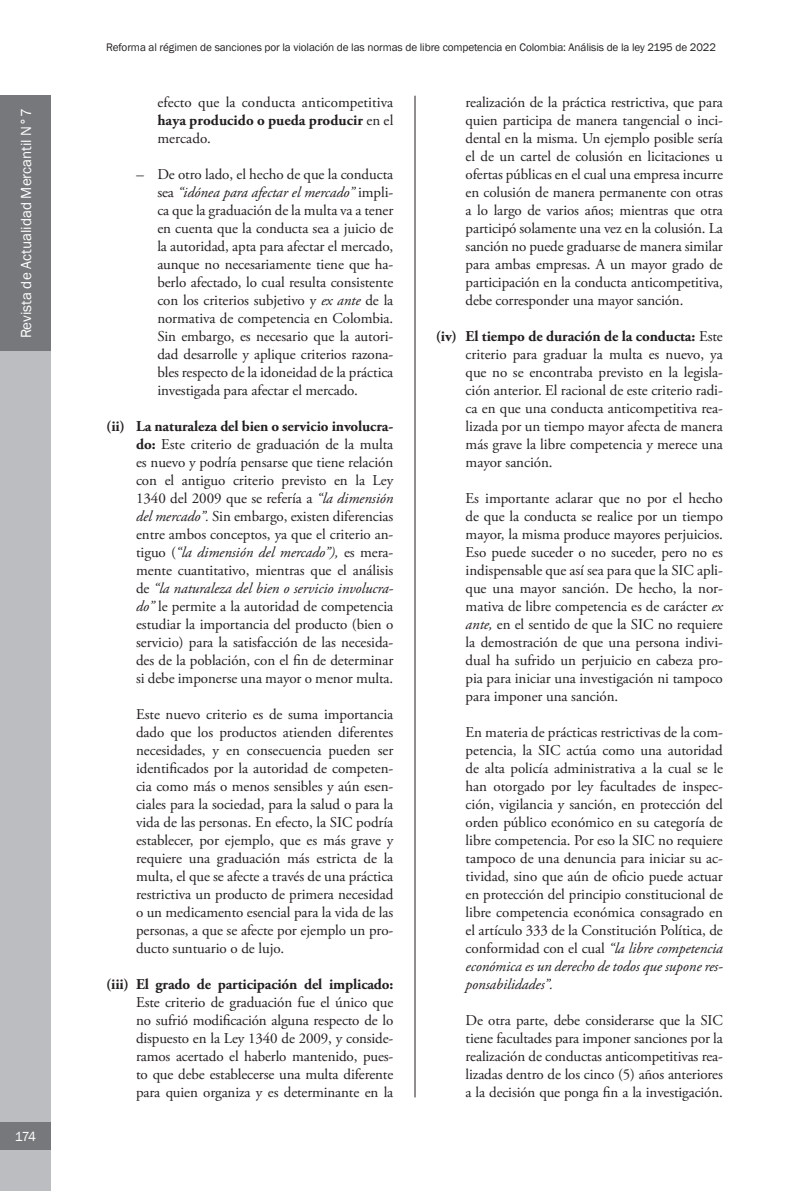
<style>
.page{position:relative;width:808px;height:1191px;background:#fff}
.page>*{position:absolute;margin:0;border:0;box-sizing:border-box;transform-origin:0 0}
.t1{font:15px/18px "Adobe Garamond Pro";letter-spacing:-.005em;color:#231f20;text-align:justify}
.t2{font:700 15px "Adobe Garamond Pro";letter-spacing:-.01em;color:#231f20}
.t3{font:15px "Franklin Gothic";color:#fff}
.t4{font:13.5px "Franklin Gothic";color:#fff}
.t5{font:11.25px "Franklin Gothic";letter-spacing:-.01em;color:#231f20}
.s1{font-weight:700}
.s2{font-style:italic}
</style>
<div class="page">
<hr style="left:415px;top:96px;width:1px;height:1001px;background:#231f20">
<div style="left:0;top:96px;width:51px;height:255px;background:#76787b"></div>
<div style="left:0;top:351px;width:51px;height:840px;background:#bcbdc0"></div>
<div style="left:0;top:1122px;width:51px;height:27px;background:#76787b"></div>
<p class="t3" style="left:17px;top:338px;width:232px;rotate:-90deg">Revista de Actualidad Mercantil N°7</p>
<p class="t4" style="left:15px;top:1127px;width:23px">174</p>
<p class="t5" style="left:106px;top:40px;width:611px">Reforma al régimen de sanciones por la violación de las normas de libre competencia en Colombia: Análisis de la ley 2195 de 2022</p>
<p class="t1" style="left:157px;top:93px;width:238px">efecto que la conducta anticompetitiva <span class="s1">haya producido o pueda producir</span> en el mercado.</p>
<p class="t1" style="left:157px;top:165px;width:238px;text-indent:-21px"><span class="s2">–</span> De otro lado, el hecho de que la conducta sea <span class="s2">“idónea para afectar el mercado”</span> impli&shy;ca que la graduación de la multa va a tener en cuenta que la conducta sea a juicio de la autoridad, apta para afectar el mercado, aunque no necesariamente tiene que ha&shy;berlo afectado, lo cual resulta consistente con los criterios subjetivo y <span class="s2">ex ante</span> de la normativa de competencia en Colombia.<br>Sin embargo, es necesario que la autori&shy;dad desarrolle y aplique criterios razona&shy;bles respecto de la idoneidad de la práctica investigada para afectar el mercado.</p>
<p class="t1" style="left:136px;top:417px;width:259px;text-indent:-30px"><span class="s1">(ii) La naturaleza del bien o servicio involucra&shy;do:</span> Este criterio de graduación de la multa es nuevo y podría pensarse que tiene relación con el antiguo criterio previsto en la Ley 1340 del 2009 que se refería a <span class="s2">“la dimensión del mercado”.</span> Sin embargo, existen diferencias entre ambos conceptos, ya que el criterio an&shy;tiguo (<span class="s2">“la dimensión del mercado”),</span> es mera&shy;mente cuantitativo, mientras que el análisis de <span class="s2">“la naturaleza del bien o servicio involucra&shy;do”</span> le permite a la autoridad de competencia estudiar la importancia del producto (bien o servicio) para la satisfacción de las necesida&shy;des de la población, con el fin de determinar si debe imponerse una mayor o menor multa.</p>
<p class="t1" style="left:136px;top:705px;width:259px">Este nuevo criterio es de suma importancia dado que los productos atienden diferentes necesidades, y en consecuencia pueden ser identificados por la autoridad de competen&shy;cia como más o menos sensibles y aún esen&shy;ciales para la sociedad, para la salud o para la vida de las personas. En efecto, la SIC podría establecer, por ejemplo, que es más grave y requiere una graduación más estricta de la multa, el que se afecte a través de una práctica restrictiva un producto de primera necesidad o un medicamento esencial para la vida de las personas, a que se afecte por ejemplo un pro&shy;ducto suntuario o de lujo.</p>
<p class="t2" style="left:106px;top:975px;width:288px">(iii) El grado de participación del implicado:</p>
<p class="t1" style="left:136px;top:993px;width:259px">Este criterio de graduación fue el único que no sufrió modificación alguna respecto de lo dispuesto en la Ley 1340 de 2009, y conside&shy;ramos acertado el haberlo mantenido, pues&shy;to que debe establecerse una multa diferente para quien organiza y es determinante en la</p>
<p class="t1" style="left:466px;top:93px;width:259px">realización de la práctica restrictiva, que para quien participa de manera tangencial o inci&shy;dental en la misma. Un ejemplo posible sería el de un cartel de colusión en licitaciones u ofertas públicas en el cual una empresa incurre en colusión de manera permanente con otras a lo largo de varios años; mientras que otra participó solamente una vez en la colusión. La sanción no puede graduarse de manera similar para ambas empresas. A un mayor grado de participación en la conducta anticompetitiva, debe corresponder una mayor sanción.</p>
<p class="t1" style="left:466px;top:327px;width:259px;text-indent:-30px"><span class="s1">(iv) El tiempo de duración de la conducta:</span> Este criterio para graduar la multa es nuevo, ya que no se encontraba previsto en la legisla&shy;ción anterior. El racional de este criterio radi&shy;ca en que una conducta anticompetitiva rea&shy;lizada por un tiempo mayor afecta de manera más grave la libre competencia y merece una mayor sanción.</p>
<p class="t1" style="left:466px;top:489px;width:259px">Es importante aclarar que no por el hecho de que la conducta se realice por un tiempo mayor, la misma produce mayores perjuicios.<br>Eso puede suceder o no suceder, pero no es indispensable que así sea para que la SIC apli&shy;que una mayor sanción. De hecho, la nor&shy;mativa de libre competencia es de carácter <span class="s2">ex ante,</span> en el sentido de que la SIC no requiere la demostración de que una persona indivi&shy;dual ha sufrido un perjuicio en cabeza pro&shy;pia para iniciar una investigación ni tampoco para imponer una sanción.</p>
<p class="t1" style="left:466px;top:723px;width:259px">En materia de prácticas restrictivas de la com&shy;petencia, la SIC actúa como una autoridad de alta policía administrativa a la cual se le han otorgado por ley facultades de inspec&shy;ción, vigilancia y sanción, en protección del orden público económico en su categoría de libre competencia. Por eso la SIC no requiere tampoco de una denuncia para iniciar su ac&shy;tividad, sino que aún de oficio puede actuar en protección del principio constitucional de libre competencia económica consagrado en el artículo 333 de la Constitución Política, de conformidad con el cual <span class="s2">“la libre competencia económica es un derecho de todos que supone res&shy;ponsabilidades”.</span></p>
<p class="t1" style="left:466px;top:1011px;width:259px">De otra parte, debe considerarse que la SIC tiene facultades para imponer sanciones por la realización de conductas anticompetitivas rea&shy;lizadas dentro de los cinco (5) años anteriores a la decisión que ponga fin a la investigación.</p>
</div>
